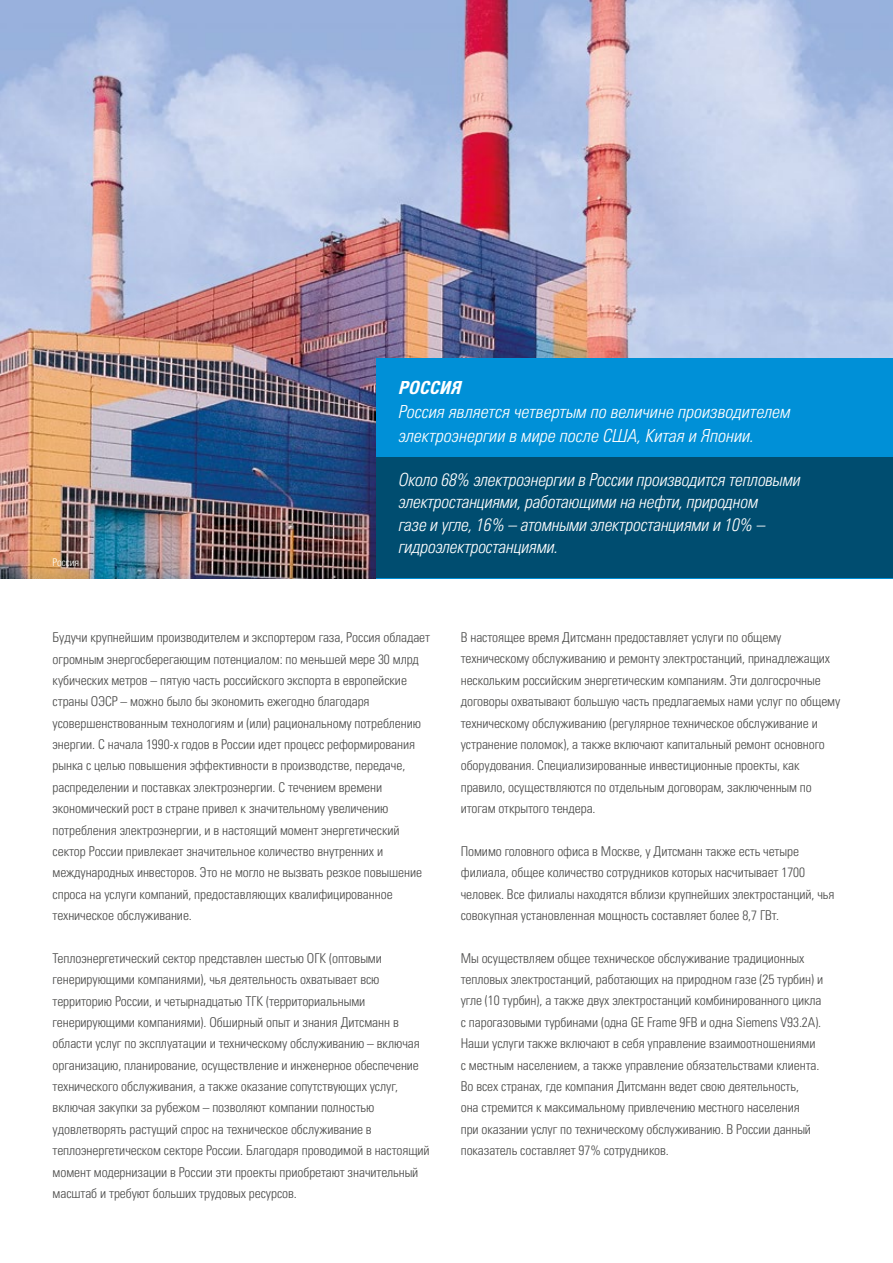
<style>
.page{position:relative;width:893px;height:1263px;background:#fff}
.page>*{position:absolute;margin:0;border:0;box-sizing:border-box;transform-origin:0 0}
.t1{font:18px/22.5px "Univers LTCYR 47 Light Cond Obl";letter-spacing:-.01em;color:#fff}
.t2{font:italic 18px "Univers LTCYR 67 Bold Cond";color:#fff}
.t3{font:13.5px/21.3px "Univers LTCYR 47 Light Cond";letter-spacing:-.005em;color:#4a4a49}
.t4{font:10.5px "Univers LTCYR 47 Light Cond";letter-spacing:-.005em;color:#fff}
</style>
<div class="page">
<img style="left:0;top:0;width:893px;height:578px">
<div style="left:376px;top:359px;width:517px;height:220px;background:#0090d7"></div>
<div style="left:376px;top:458px;width:517px;height:120px;background:#004d70"></div>
<p class="t4" style="left:53px;top:555px;width:28px">Россия</p>
<h1 class="t2" style="left:398px;top:377px;width:69px">РОССИЯ</h1>
<h1 class="t1" style="left:398px;top:399px;width:393px;line-height:24px">Россия является четвертым по величине производителем электроэнергии в мире после США, Китая и Японии.</h1>
<h1 class="t1" style="left:398px;top:467px;width:403px">Около 68% электроэнергии в России производится тепловыми электростанциями, работающими на нефти, природном<br>газе и угле, 16% – атомными электростанциями и 10% – гидроэлектростанциями.</h1>
<p class="t3" style="left:53px;top:626px;width:379px">Будучи крупнейшим производителем и экспортером газа, Россия обладает огромным энергосберегающим потенциалом: по меньшей мере 30 млрд кубических метров – пятую часть российского экспорта в европейские страны ОЭСР – можно было бы экономить ежегодно благодаря усовершенствованным технологиям и (или) рациональному потреблению энергии. С начала 1990-х годов в России идет процесс реформирования рынка с целью повышения эффективности в производстве, передаче, распределении и поставках электроэнергии. С течением времени экономический рост в стране привел к значительному увеличению потребления электроэнергии, и в настоящий момент энергетический сектор России привлекает значительное количество внутренних и международных инвесторов. Это не могло не вызвать резкое повышение спроса на услуги компаний, предоставляющих квалифицированное техническое обслуживание.</p>
<p class="t3" style="left:53px;top:947px;width:379px">Теплоэнергетический сектор представлен шестью ОГК (оптовыми генерирующими компаниями), чья деятельность охватывает всю территорию России, и четырнадцатью ТГК (территориальными генерирующими компаниями). Обширный опыт и знания Дитсманн в области услуг по эксплуатации и техническому обслуживанию – включая организацию, планирование, осуществление и инженерное обеспечение технического обслуживания, а также оказание сопутствующих услуг, включая закупки за рубежом – позволяют компании полностью удовлетворять растущий спрос на техническое обслуживание в теплоэнергетическом секторе России. Благодаря проводимой в настоящий момент модернизации в России эти проекты приобретают значительный масштаб и требуют больших трудовых ресурсов.</p>
<p class="t3" style="left:461px;top:626px;width:381px">В настоящее время Дитсманн предоставляет услуги по общему техническому обслуживанию и ремонту электростанций, принадлежащих нескольким российским энергетическим компаниям. Эти долгосрочные договоры охватывают большую часть предлагаемых нами услуг по общему техническому обслуживанию (регулярное техническое обслуживание и устранение поломок), а также включают капитальный ремонт основного оборудования. Специализированные инвестиционные проекты, как правило, осуществляются по отдельным договорам, заключенным по итогам открытого тендера.</p>
<p class="t3" style="left:461px;top:840px;width:375px">Помимо головного офиса в Москве, у Дитсманн также есть четыре филиала, общее количество сотрудников которых насчитывает 1700 человек. Все филиалы находятся вблизи крупнейших электростанций, чья совокупная установленная мощность составляет более 8,7 ГВт.</p>
<p class="t3" style="left:461px;top:946px;width:364px">Мы осуществляем общее техническое обслуживание традиционных тепловых электростанций, работающих на природном газе (25 турбин) и угле (10 турбин), а также двух электростанций комбинированного цикла с парогазовыми турбинами (одна GE Frame 9FB и одна Siemens V93.2A).<br>Наши услуги также включают в себя управление взаимоотношениями с местным населением, а также управление обязательствами клиента.<br>Во всех странах, где компания Дитсманн ведет свою деятельность,<br>она стремится к максимальному привлечению местного населения<br>при оказании услуг по техническому обслуживанию. В России данный показатель составляет 97% сотрудников.</p>
</div>
